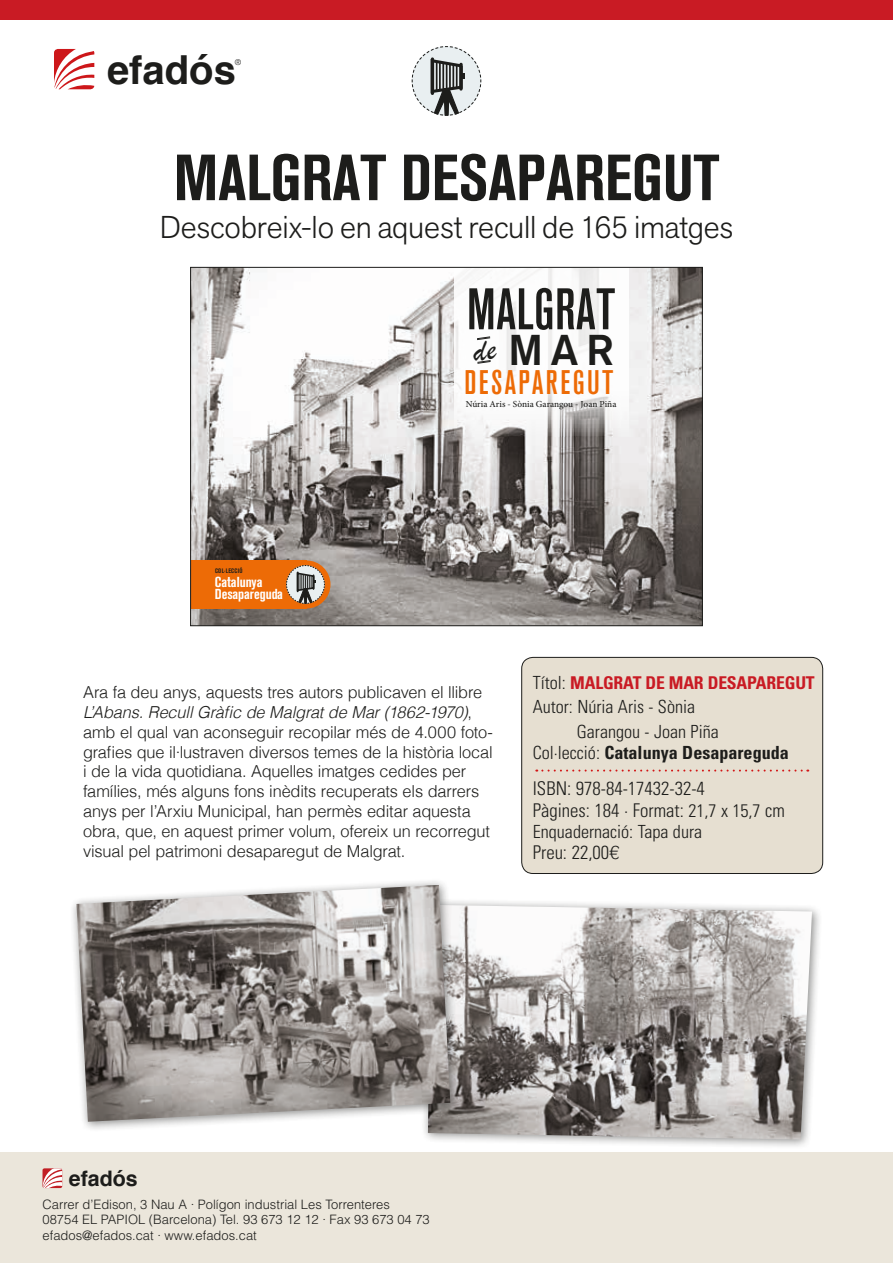
<style>
.page{position:relative;width:893px;height:1263px;background:#fff}
.page>*{position:absolute;margin:0;border:0;box-sizing:border-box;transform-origin:0 0}
.t1{font:64.5px "Akzidenz Grotesk BQ Bd Cnd Alt";color:#1d1d1b}
.t2{font:58.05px "Akzidenz Grotesk BQ Md Cnd Alt";letter-spacing:.01em;color:#1d1d1b}
.t3{font:500 42.75px "Akzidenz Grotesk BQ";color:#1d1d1b}
.t4{font:700 40.05px "Helvetica";color:#1d1d1b}
.t5{font:500 condensed 33.9px "Akzidenz Grotesk BQ";letter-spacing:.07em;color:#ed6b06}
.t6{font:300 31.2px "Akzid Grtsk Next";letter-spacing:-.005em;color:#1d1d1b}
.t7{font:700 21.45px "Helvetica";color:#1d1d1b}
.t8{font:300 condensed 18.9px/21.3px "Univers";color:#1d1d1b}
.t9{font:300 condensed 18.15px/24.5px "Univers";color:#1d1d1b}
.t10{font:700 condensed 18.15px "Univers";color:#1d1d1b}
.t11{font:700 condensed 17.7px "Univers";letter-spacing:-.01em;color:#c91b24}
.t12{font:300 16.5px/19.8px "Helvetica";letter-spacing:-.01em;color:#1d1d1b}
.t13{font:14.4px/12.9px "Akzidenz Grotesk BQ Bd Cnd Alt";color:#fff}
.t14{font:300 12.9px/15.6px "Helvetica LT Std";color:#1d1d1b}
.t15{font:500 9.3px "Minion Pro";color:#1d1d1b}
.t16{font:300 8.1px "Helvetica Neue";color:#1d1d1b}
.t17{font:700 condensed 6.45px "Akzidenz Grotesk BQ";letter-spacing:.04em;color:#1d1d1b}
.s1{font-style:italic}
.s2{font-weight:300;font-size:18.15px;color:#1d1d1b}
.s3{font-weight:300}
.s4{font-size:18.15px}
.s5{font-family:"Helvetica";font-stretch:normal}
</style>
<div class="page">
<div style="left:0;top:1152px;width:893px;height:111px;background:#ebe6db"></div>
<svg style="left:43px;top:1168px;width:19px;height:20px"></svg>
<div style="left:0;top:0;width:893px;height:19px;background:#c91b24"></div>
<svg style="left:54px;top:49px;width:40px;height:40px"></svg>
<img style="left:192px;top:269px;width:509px;height:355px">
<div style="left:191px;top:560px;width:115px;height:48px;background:#ed6b06"></div>
<div style="left:282px;top:560px;width:48px;height:48px;background:#ed6b06;border-radius:50%"></div>
<svg style="left:286px;top:565px;width:39px;height:39px"></svg>
<svg style="left:454px;top:269px;width:174px;height:167px"></svg>
<div style="left:522px;top:657px;width:301px;height:216px;background:#e6dfd1;border-radius:11px"></div>
<div style="left:521px;top:657px;width:302px;height:217px;border:1px solid #1d1d1b;border-radius:11px"></div>
<svg style="left:536px;top:769px;width:272px;height:2px"></svg>
<svg style="left:411px;top:46px;width:71px;height:70px"></svg>
<div style="left:420px;top:897px;width:402px;height:253px;background:#1d1d1b;opacity:.5"></div>
<img style="left:428px;top:905px;width:384px;height:234px">
<div style="left:69px;top:877px;width:392px;height:255px;background:#1d1d1b;opacity:.5"></div>
<img style="left:76px;top:885px;width:374px;height:237px">
<svg style="left:472px;top:337px;width:25px;height:27px"></svg>
<h3 class="t4" style="left:107px;top:38px;width:130px">efadós</h3>
<p class="t16" style="left:235px;top:56px;width:8px">®</p>
<h1 class="t1" style="left:174px;top:141px;width:547px">MALGRAT DESAPAREGUT</h1>
<h3 class="t6" style="left:160px;top:207px;width:575px">Descobreix-lo en aquest recull de 165 imatges</h3>
<h2 class="t2" style="left:467px;top:276px;width:150px">MALGRAT</h2>
<h3 class="t3" style="left:508px;top:324px;width:107px">MAR</h3>
<h3 class="t5" style="left:464px;top:363px;width:151px">DESAPAREGUT</h3>
<p class="t17" style="left:215px;top:567px;width:29px">COL·LECCIÓ</p>
<p class="t13" style="left:215px;top:575px;width:70px">Catalunya<br>Desapareguda</p>
<p class="t15" style="left:466px;top:398px;width:152px">Núria Aris - Sònia Garangou - Joan Piña</p>
<p class="t12" style="left:83px;top:681px;width:411px">Ara fa deu anys, aquests tres autors publicaven el llibre <span class="s1">L’Abans. Recull Gràfic de Malgrat de Mar (1862-1970)</span>, amb el qual van aconseguir recopilar més de 4.000 foto&shy;grafies que il·lustraven diversos temes de la història local i de la vida quotidiana. Aquelles imatges cedides per famílies, més alguns fons inèdits recuperats els darrers anys per l’Arxiu Municipal, han permès editar aquesta obra, que, en aquest primer volum, ofereix un recorregut visual pel patrimoni desaparegut de Malgrat.</p>
<p class="t11" style="left:533px;top:672px;width:284px"><span class="s2">Títol:</span> MALGRAT DE MAR DESAPAREGUT</p>
<p class="t9" style="left:577px;top:694px;width:143px;text-indent:-44px">Autor: Núria Aris - Sònia<br>Garangou - Joan Piña</p>
<p class="t10" style="left:533px;top:741px;width:258px"><span class="s3">Col·lecció:</span> Catalunya Desapareguda</p>
<p class="t8" style="left:533px;top:778px;width:254px">ISBN: 978-84-17432-32-4<br>Pàgines: 184 · Format: <span class="s4">21,7 x 15,7</span> cm</p>
<p class="t9" style="left:533px;top:819px;width:171px">Enquadernació: Tapa dura</p>
<p class="t8" style="left:533px;top:842px;width:88px">Preu: 22,00<span class="s5">€</span></p>
<h3 class="t7" style="left:69px;top:1161px;width:70px">efadós</h3>
<p class="t14" style="left:43px;top:1196px;width:389px">Carrer d’Edison, 3 Nau A · Polígon industrial Les Torrenteres<br>08754 EL PAPIOL (Barcelona) Tel. 93 673 12 12 · Fax 93 673 04 73 efados@efados.cat · www.efados.cat</p>
</div>
